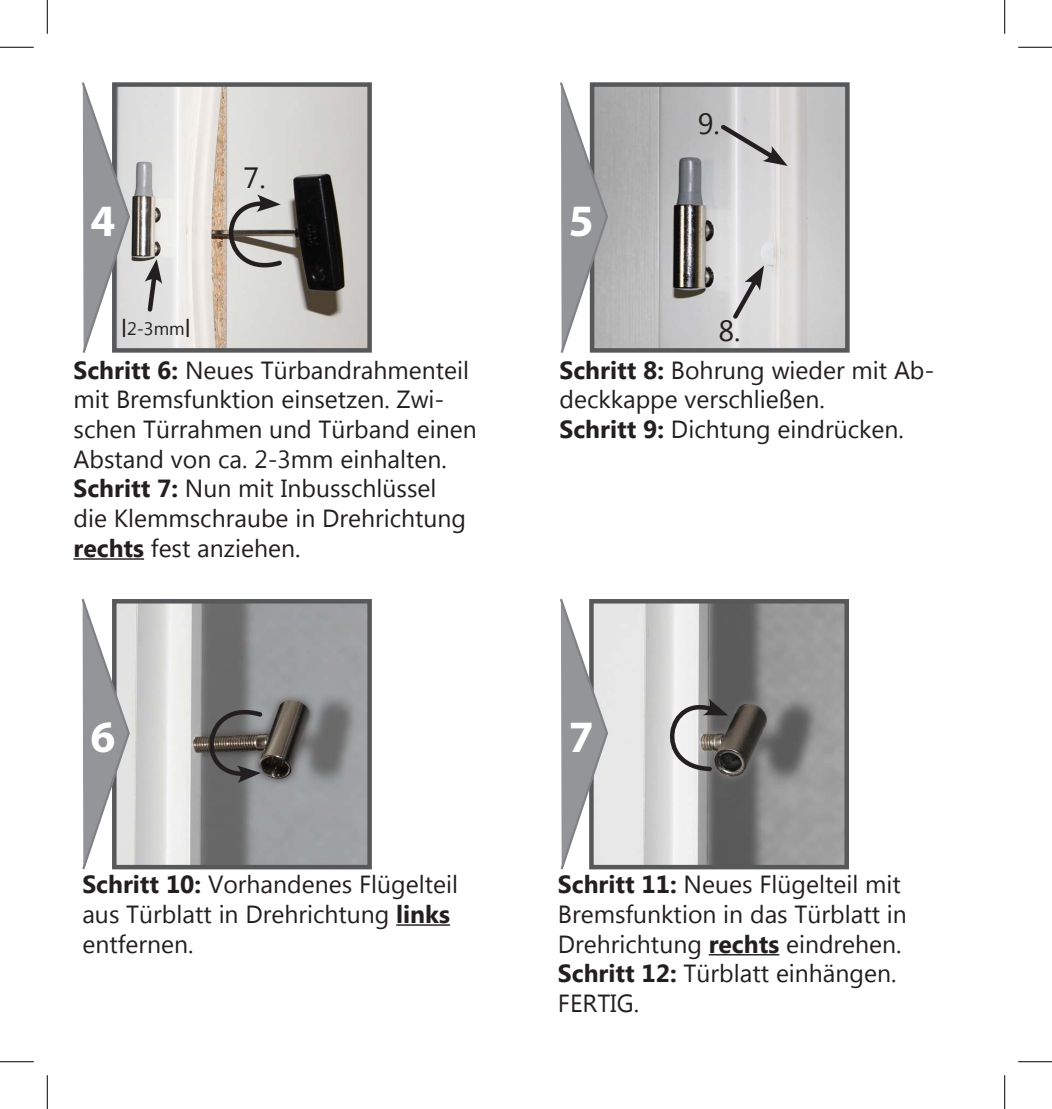
<style>
.page{position:relative;width:1052px;height:1109px;background:#fff}
.page>*{position:absolute;margin:0;border:0;box-sizing:border-box;transform-origin:0 0}
.t1{font:700 45px "Myriad Pro";color:#fff}
.t2{font:29.25px "Microsoft New Tai Lue";color:#231f20}
.t3{font:24.75px/29.7px "Microsoft New Tai Lue";color:#231f20}
.t4{font:18px "Microsoft New Tai Lue";color:#231f20}
.s1{font-size:24.75px}
.s2{font-weight:700}
</style>
<div class="page">
<img style="left:609px;top:87px;width:235px;height:261px">
<div style="left:589px;top:82px;width:260px;height:271px;border:4px solid #57585a"></div>
<img style="left:609px;top:604px;width:234px;height:260px">
<div style="left:589px;top:599px;width:259px;height:270px;border:4px solid #57585a"></div>
<img style="left:131px;top:604px;width:236px;height:260px">
<div style="left:112px;top:599px;width:260px;height:270px;border:4px solid #57585a"></div>
<hr style="left:396px;top:924px;width:54px;height:1px;background:#231f20">
<hr style="left:708px;top:954px;width:71px;height:1px;background:#231f20">
<img style="left:131px;top:87px;width:236px;height:261px">
<div style="left:112px;top:82px;width:260px;height:271px;border:4px solid #57585a"></div>
<hr style="left:73px;top:558px;width:71px;height:2px;background:#231f20">
<svg style="left:652px;top:692px;width:76px;height:81px"></svg>
<svg style="left:193px;top:698px;width:72px;height:85px;background:#6a6866"></svg>
<svg style="left:213px;top:194px;width:72px;height:85px;background:#b3aca4"></svg>
<svg style="left:729px;top:265px;width:34px;height:58px;background:#bdbdbd"></svg>
<svg style="left:716px;top:121px;width:71px;height:45px;background:#bbb9ba"></svg>
<svg style="left:145px;top:259px;width:17px;height:55px"></svg>
<svg style="left:81px;top:82px;width:50px;height:271px"></svg>
<svg style="left:560px;top:82px;width:49px;height:271px"></svg>
<svg style="left:81px;top:598px;width:50px;height:272px"></svg>
<svg style="left:560px;top:598px;width:49px;height:272px"></svg>
<hr style="left:0;top:47px;width:34px;height:1px;background:#000">
<hr style="left:1017px;top:47px;width:34px;height:1px;background:#000">
<hr style="left:0;top:1061px;width:34px;height:1px;background:#000">
<hr style="left:1017px;top:1061px;width:34px;height:1px;background:#000">
<hr style="left:47px;top:0;width:1px;height:34px;background:#000">
<hr style="left:47px;top:1075px;width:1px;height:34px;background:#000">
<hr style="left:1004px;top:0;width:1px;height:34px;background:#000">
<hr style="left:1004px;top:1075px;width:1px;height:34px;background:#000">
<p class="t2" style="left:243px;top:161px;width:24px">7.</p>
<p class="t1" style="left:91px;top:191px;width:26px">4</p>
<p class="t1" style="left:568px;top:191px;width:26px">5</p>
<p class="t4" style="left:121px;top:318px;width:71px"><span class="s1">l</span>2-3mm<span class="s1">l</span></p>
<p class="t2" style="left:697px;top:107px;width:24px">9.</p>
<p class="t2" style="left:718px;top:314px;width:24px">8.</p>
<p class="t3" style="left:73px;top:357px;width:404px"><span class="s2">Schritt 6:</span> Neues Türbandrahmenteil mit Bremsfunktion einsetzen. Zwi&shy;schen Türrahmen und Türband einen Abstand von ca. 2-3mm einhalten.<br><span class="s2">Schritt 7:</span> Nun mit Inbusschlüssel<br>die Klemmschraube in Drehrichtung <span class="s2">rechts</span> fest anziehen.</p>
<p class="t3" style="left:559px;top:357px;width:376px"><span class="s2">Schritt 8:</span> Bohrung wieder mit Ab&shy;deckkappe verschließen.</p>
<p class="t3" style="left:559px;top:416px;width:346px"><span class="s2">Schritt 9:</span> Dichtung eindrücken.</p>
<p class="t1" style="left:90px;top:708px;width:26px">6</p>
<p class="t1" style="left:568px;top:708px;width:26px">7</p>
<p class="t3" style="left:82px;top:871px;width:377px"><span class="s2">Schritt 10:</span> Vorhandenes Flügelteil aus Türblatt in Drehrichtung <span class="s2">links </span>entfernen.</p>
<p class="t3" style="left:557px;top:871px;width:350px"><span class="s2">Schritt 11:</span> Neues Flügelteil mit<br>Bremsfunktion in das Türblatt in<br>Drehrichtung <span class="s2">rechts</span> eindrehen.</p>
<p class="t3" style="left:557px;top:960px;width:340px"><span class="s2">Schritt 12:</span> Türblatt einhängen.</p>
<p class="t3" style="left:557px;top:990px;width:83px">FERTIG.</p>
</div>
